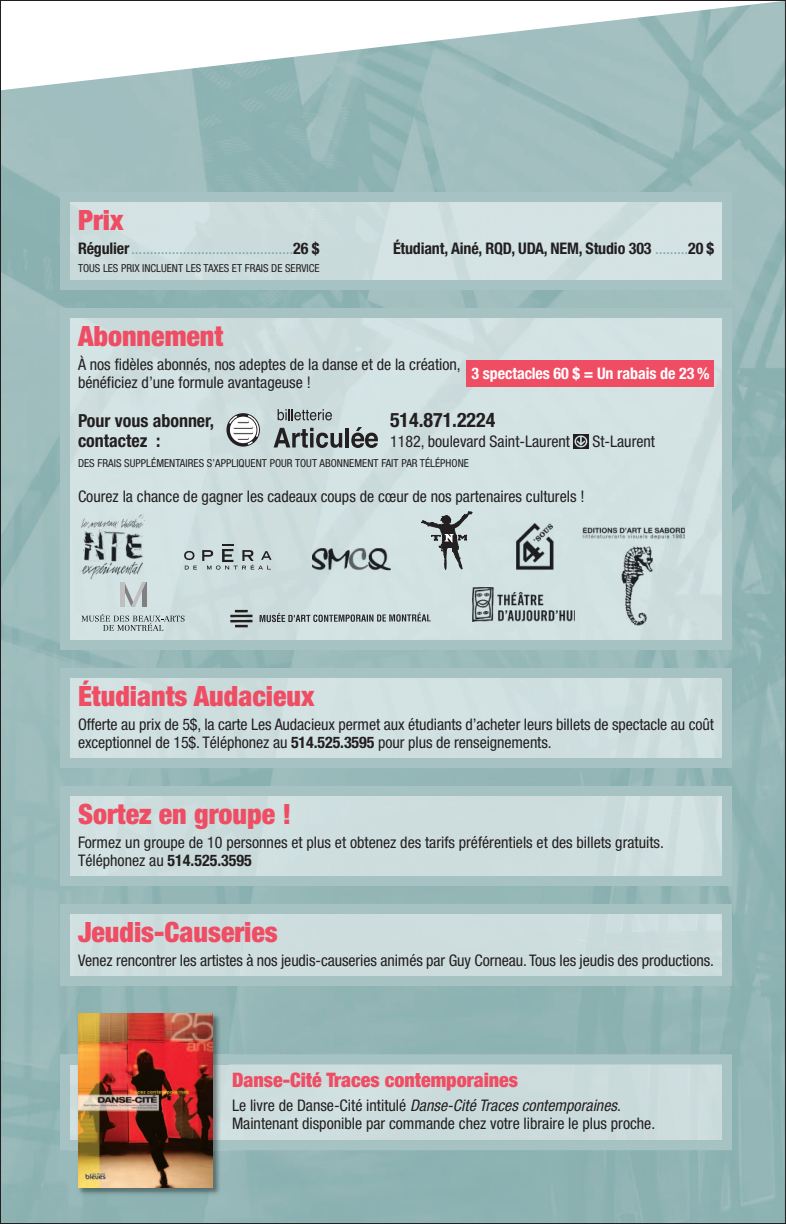
<style>
.page{position:relative;width:786px;height:1224px;background:#fff}
.page>*{position:absolute;margin:0;border:0;box-sizing:border-box;transform-origin:0 0}
.t1{font:900 condensed 28px "Helvetica Neue";color:#ef4d63}
.t2{font:900 condensed 20px "Helvetica Neue";color:#ef4d63}
.t3{font:700 condensed 20px "Helvetica Neue";color:#231f20}
.t4{font:700 condensed 18px "Helvetica Neue";color:#231f20}
.t5{font:condensed 16px/18px "Helvetica Neue";color:#231f20}
.t6{font:condensed 16px "Helvetica Neue";color:#77a3a3}
.t7{font:700 condensed 16px "Helvetica Neue";letter-spacing:-.01em;color:#231f20}
.t8{font:700 condensed 16px "Helvetica Neue";letter-spacing:-.005em;color:#fff}
.t9{font:condensed 11px "Helvetica Neue";letter-spacing:.005em;color:#231f20}
.s1{font-weight:700;color:#231f20}
.s2{font-weight:400;color:#77a3a3}
.s3{font-weight:700}
.s4{font-style:italic}
</style>
<div class="page">
<img style="left:2px;top:180px;width:782px;height:1042px">
<svg style="left:2px;top:2px;width:782px;height:178px;fill:#a2bfc0"></svg>
<img style="left:71px;top:203px;width:650px;height:76px">
<div style="left:60px;top:192px;width:672px;height:98px;border:10px solid #a7c2c2"></div>
<div style="left:71px;top:679px;width:650px;height:78px;background:#d0e0e1"></div>
<div style="left:60px;top:668px;width:672px;height:100px;border:10px solid #a7c2c2"></div>
<div style="left:71px;top:797px;width:650px;height:78px;background:#cededf"></div>
<div style="left:60px;top:786px;width:672px;height:100px;border:10px solid #a7c2c2"></div>
<div style="left:71px;top:915px;width:650px;height:60px;background:#cddddd"></div>
<div style="left:60px;top:904px;width:672px;height:82px;border:10px solid #a7c2c2"></div>
<div style="left:229px;top:1065px;width:492px;height:74px;background:#ccdcdc"></div>
<div style="left:60px;top:1054px;width:672px;height:96px;border:10px solid #a7c2c2"></div>
<div style="left:71px;top:319px;width:650px;height:320px;background:#d2e2e2"></div>
<div style="left:60px;top:308px;width:672px;height:342px;border:10px solid #a7c2c2"></div>
<svg style="left:226px;top:413px;width:34px;height:34px"></svg>
<svg style="left:228px;top:414px;width:32px;height:32px"></svg>
<div style="left:231px;top:431px;width:21px;height:2px;border:1px solid #fff"></div>
<svg style="left:278px;top:409px;width:54px;height:11px"></svg>
<svg style="left:274px;top:428px;width:68px;height:20px"></svg>
<hr style="left:346px;top:428px;width:3px;height:20px;background:#231f20">
<svg style="left:351px;top:427px;width:27px;height:21px"></svg>
<svg style="left:421px;top:511px;width:51px;height:59px;background:#a5afb0"></svg>
<img style="left:312px;top:548px;width:78px;height:24px">
<svg style="left:184px;top:544px;width:88px;height:26px;background:#b0bcbd"></svg>
<img style="left:80px;top:511px;width:65px;height:69px">
<img style="left:472px;top:588px;width:103px;height:34px">
<img style="left:583px;top:527px;width:102px;height:98px">
<img style="left:516px;top:524px;width:38px;height:48px">
<img style="left:226px;top:606px;width:209px;height:24px">
<svg style="left:120px;top:582px;width:26px;height:24px"></svg>
<svg style="left:82px;top:614px;width:103px;height:17px;background:#b4c2c2"></svg>
<img style="left:574px;top:435px;width:14px;height:14px">
<img style="left:71px;top:1006px;width:158px;height:198px">
<img style="left:78px;top:1014px;width:135px;height:174px">
<div style="left:467px;top:360px;width:247px;height:27px;background:#ef4d63"></div>
<h1 class="t1" style="left:78px;top:210px;width:47px">Prix</h1>
<p class="t6" style="left:78px;top:243px;width:243px"><span class="s1">Régulier</span>............................................<span class="s1">26 $</span></p>
<p class="t7" style="left:393px;top:243px;width:323px">Étudiant, Ainé, RQD, UDA, NEM, Studio 303 <span class="s2">.........</span>20 $</p>
<p class="t9" style="left:78px;top:264px;width:243px">TOUS LES PRIX INCLUENT LES TAXES ET FRAIS DE SERVICE</p>
<h1 class="t1" style="left:78px;top:326px;width:147px">Abonnement</h1>
<p class="t5" style="left:78px;top:357px;width:384px">À nos fidèles abonnés, nos adeptes de la danse et de la création, bénéficiez d’une formule avantageuse !</p>
<p class="t8" style="left:471px;top:367px;width:240px">3 spectacles 60 $ = Un rabais de 23 %</p>
<p class="t4" style="left:78px;top:414px;width:138px">Pour vous abonner,</p>
<p class="t3" style="left:390px;top:413px;width:107px">514.871.2224</p>
<p class="t4" style="left:78px;top:434px;width:84px">contactez :</p>
<p class="t5" style="left:390px;top:434px;width:182px">1182, boulevard Saint-Laurent</p>
<p class="t5" style="left:592px;top:434px;width:64px">St-Laurent</p>
<p class="t9" style="left:78px;top:459px;width:393px">DES FRAIS SUPPLÉMENTAIRES S’APPLIQUENT POUR TOUT ABONNEMENT FAIT PAR TÉLÉPHONE</p>
<p class="t5" style="left:78px;top:489px;width:508px">Courez la chance de gagner les cadeaux coups de cœur de nos partenaires culturels !</p>
<h1 class="t1" style="left:78px;top:686px;width:238px">Étudiants Audacieux</h1>
<p class="t5" style="left:78px;top:717px;width:638px">Offerte au prix de 5$, la carte Les Audacieux permet aux étudiants d’acheter leurs billets de spectacle au coût exceptionnel de 15$. Téléphonez au <span class="s3">514.525.3595</span> pour plus de renseignements.</p>
<h1 class="t1" style="left:78px;top:804px;width:215px">Sortez en groupe !</h1>
<p class="t5" style="left:78px;top:835px;width:587px">Formez un groupe de 10 personnes et plus et obtenez des tarifs préférentiels et des billets gratuits.<br>Téléphonez au <span class="s3">514.525.3595</span></p>
<h1 class="t1" style="left:78px;top:922px;width:201px">Jeudis-Causeries</h1>
<p class="t5" style="left:78px;top:953px;width:638px">Venez rencontrer les artistes à nos jeudis-causeries animés par Guy Corneau. Tous les jeudis des productions.</p>
<p class="t2" style="left:232px;top:1072px;width:288px">Danse-Cité Traces contemporaines</p>
<p class="t5" style="left:232px;top:1097px;width:425px">Le livre de Danse-Cité intitulé <span class="s4">Danse-Cité Traces contemporaines</span>.<br>Maintenant disponible par commande chez votre libraire le plus proche.</p>
</div>
